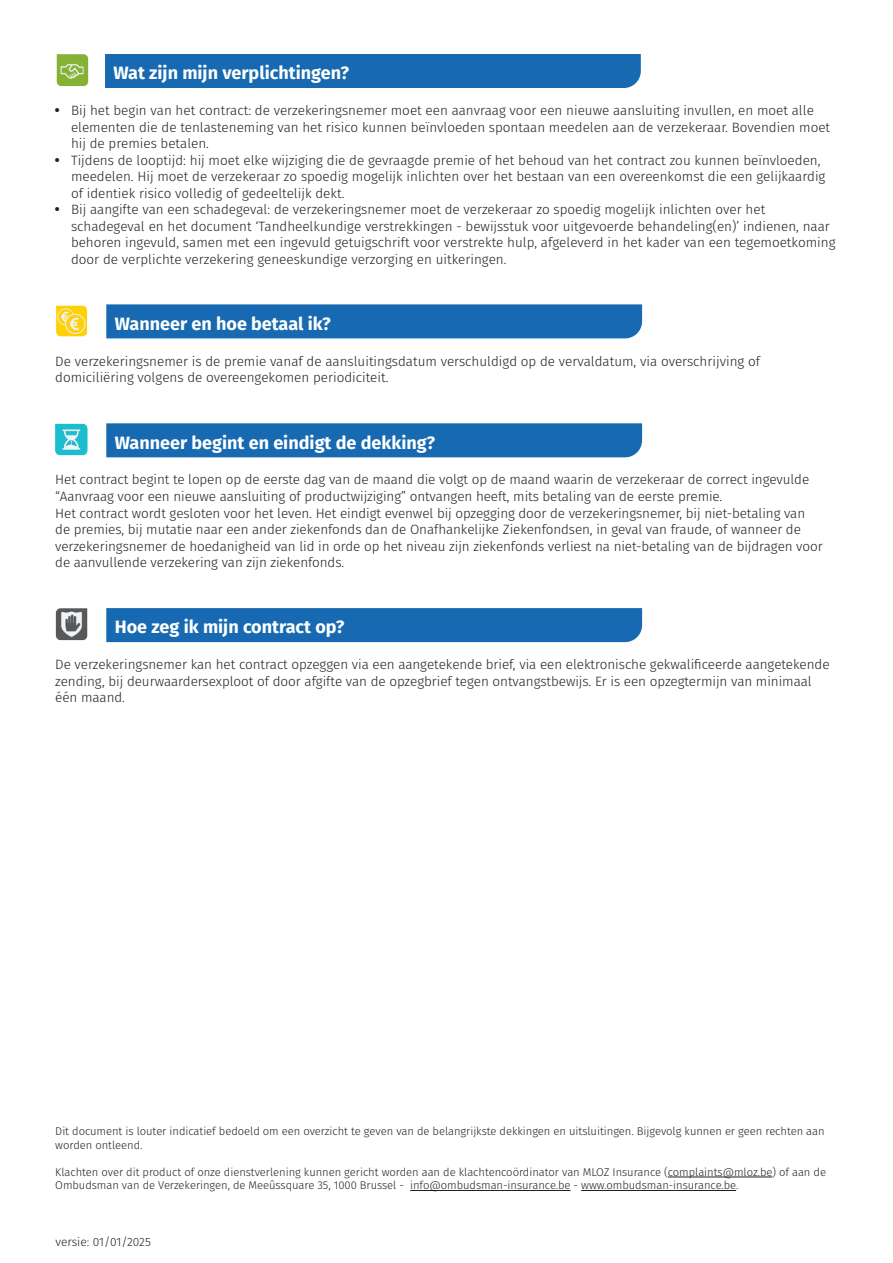
<style>
.page{position:relative;width:893px;height:1263px;background:#fff}
.page>*{position:absolute;margin:0;border:0;box-sizing:border-box;transform-origin:0 0}
.t1{font:700 18px "Fira Sans";color:#fff}
.t2{font:300 13.5px/16.5px "Fira Sans";letter-spacing:-.005em;color:#231f20}
.t3{font:300 12px "Fira Sans";color:#231f20}
.t4{font:300 11.25px/13.5px "Fira Sans";letter-spacing:-.005em;color:#231f20}
</style>
<div class="page">
<div style="left:106px;top:304px;width:536px;height:34px;background:#176ab1"></div>
<div style="left:106px;top:423px;width:536px;height:34px;background:#176ab1"></div>
<div style="left:106px;top:608px;width:536px;height:34px;background:#176ab1"></div>
<div style="left:105px;top:54px;width:536px;height:34px;background:#176ab1"></div>
<img style="left:56px;top:305px;width:32px;height:32px">
<img style="left:56px;top:424px;width:32px;height:32px">
<img style="left:55px;top:609px;width:32px;height:32px">
<img style="left:56px;top:55px;width:33px;height:32px">
<hr style="left:668px;top:1177px;width:104px;height:1px;background:#231f20">
<hr style="left:410px;top:1190px;width:161px;height:1px;background:#231f20">
<hr style="left:581px;top:1190px;width:155px;height:1px;background:#231f20">
<p class="t1" style="left:114px;top:58px;width:237px">Wat zijn mijn verplichtingen?</p>
<p class="t2" style="left:71px;top:102px;width:761px;text-indent:-17px">• Bij het begin van het contract: de verzekeringsnemer moet een aanvraag voor een nieuwe aansluiting invullen, en moet alle elementen die de tenlasteneming van het risico kunnen beïnvloeden spontaan meedelen aan de verzekeraar. Bovendien moet hij de premies betalen.</p>
<p class="t2" style="left:71px;top:152px;width:756px;text-indent:-17px">• Tijdens de looptijd: hij moet elke wijziging die de gevraagde premie of het behoud van het contract zou kunnen beïnvloeden, meedelen. Hij moet de verzekeraar zo spoedig mogelijk inlichten over het bestaan van een overeenkomst die een gelijkaardig of identiek risico volledig of gedeeltelijk dekt.</p>
<p class="t2" style="left:71px;top:201px;width:766px;text-indent:-17px">• Bij aangifte van een schadegeval: de verzekeringsnemer moet de verzekeraar zo spoedig mogelijk inlichten over het schadegeval en het document ‘Tandheelkundige verstrekkingen - bewijsstuk voor uitgevoerde behandeling(en)’ indienen, naar behoren ingevuld, samen met een ingevuld getuigschrift voor verstrekte hulp, afgeleverd in het kader van een tegemoetkoming door de verplichte verzekering geneeskundige verzorging en uitkeringen.</p>
<p class="t1" style="left:115px;top:308px;width:218px">Wanneer en hoe betaal ik?</p>
<p class="t2" style="left:55px;top:352px;width:706px">De verzekeringsnemer is de premie vanaf de aansluitingsdatum verschuldigd op de vervaldatum, via overschrijving of domiciliëring volgens de overeengekomen periodiciteit.</p>
<p class="t1" style="left:115px;top:427px;width:322px">Wanneer begint en eindigt de dekking?</p>
<p class="t2" style="left:55px;top:471px;width:755px">Het contract begint te lopen op de eerste dag van de maand die volgt op de maand waarin de verzekeraar de correct ingevulde “Aanvraag voor een nieuwe aansluiting of productwijziging” ontvangen heeft, mits betaling van de eerste premie.</p>
<p class="t2" style="left:55px;top:504px;width:769px">Het contract wordt gesloten voor het leven. Het eindigt evenwel bij opzegging door de verzekeringsnemer, bij niet-betaling van de premies, bij mutatie naar een ander ziekenfonds dan de Onafhankelijke Ziekenfondsen, in geval van fraude, of wanneer de verzekeringsnemer de hoedanigheid van lid in orde op het niveau zijn ziekenfonds verliest na niet-betaling van de bijdragen voor de aanvullende verzekering van zijn ziekenfonds.</p>
<p class="t1" style="left:115px;top:612px;width:231px">Hoe zeg ik mijn contract op?</p>
<p class="t2" style="left:55px;top:656px;width:776px">De verzekeringsnemer kan het contract opzeggen via een aangetekende brief, via een elektronische gekwalificeerde aangetekende zending, bij deurwaardersexploot of door afgifte van de opzegbrief tegen ontvangstbewijs. Er is een opzegtermijn van minimaal één maand.</p>
<p class="t4" style="left:55px;top:1124px;width:771px">Dit document is louter indicatief bedoeld om een overzicht te geven van de belangrijkste dekkingen en uitsluitingen. Bijgevolg kunnen er geen rechten aan worden ontleend.</p>
<p class="t4" style="left:55px;top:1165px;width:772px">Klachten over dit product of onze dienstverlening kunnen gericht worden aan de klachtencoördinator van MLOZ Insurance (complaints@mloz.be) of aan de<br>Ombudsman van de Verzekeringen, de Meeûssquare 35, 1000 Brussel - info@ombudsman-insurance.be - www.ombudsman-insurance.be.</p>
<p class="t3" style="left:56px;top:1233px;width:97px">versie: 01/01/2025</p>
</div>
